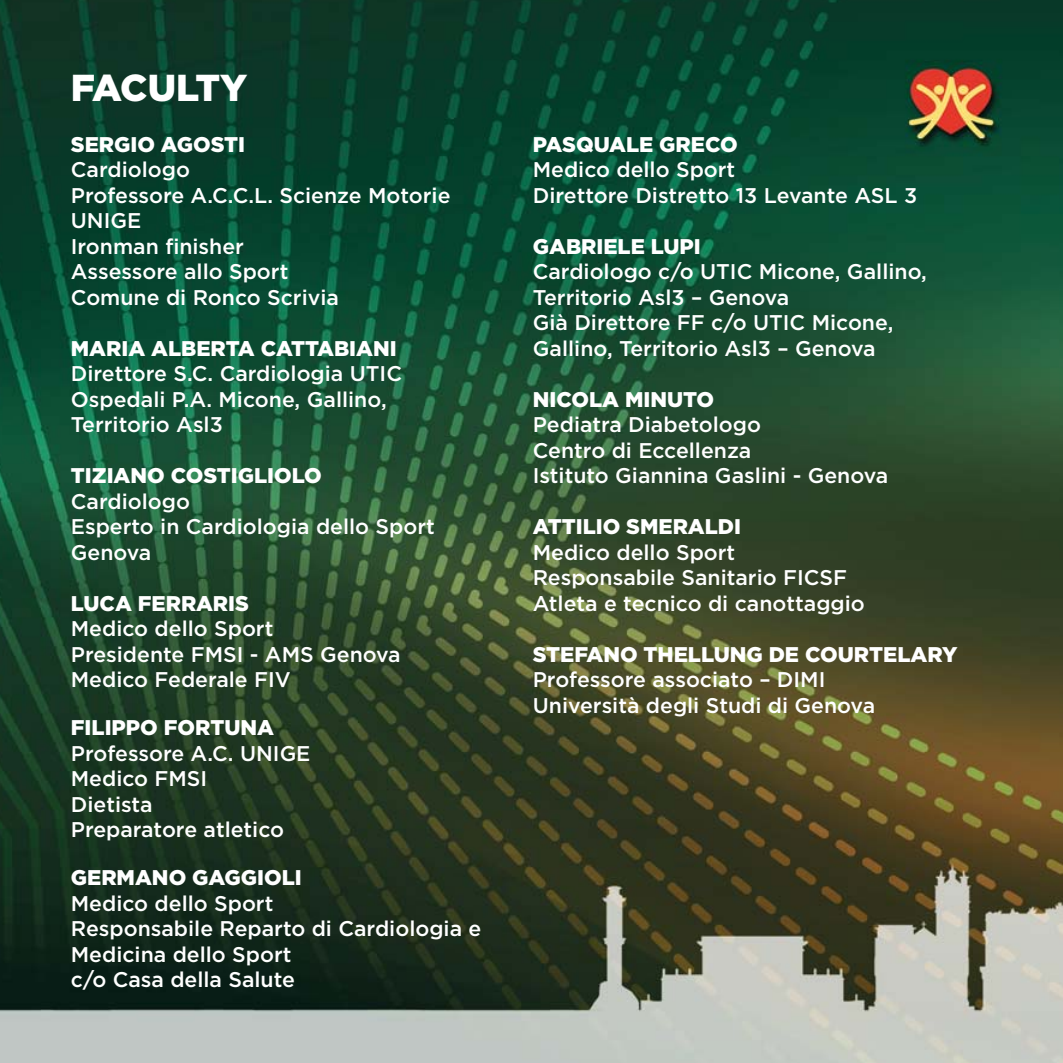
<style>
.page{position:relative;width:1063px;height:1063px;background:#fff}
.page>*{position:absolute;margin:0;border:0;box-sizing:border-box;transform-origin:0 0}
.t1{font:900 37.5px "Gotham";letter-spacing:-.025em;color:#fff}
.t2{font:500 21.25px/25.5px "Gotham";color:#fff}
.t3{font:900 21.25px "Gotham";color:#fff}
</style>
<div class="page">
<img style="left:0;top:0;width:1063px;height:1063px">
<h1 class="t1" style="left:71px;top:74px;width:178px">FACULTY</h1>
<p class="t3" style="left:71px;top:136px;width:176px">SERGIO AGOSTI</p>
<p class="t2" style="left:71px;top:158px;width:381px">Cardiologo<br>Professore A.C.C.L. Scienze Motorie<br>UNIGE<br>Ironman finisher<br>Assessore allo Sport<br>Comune di Ronco Scrivia</p>
<p class="t3" style="left:71px;top:340px;width:327px">MARIA ALBERTA CATTABIANI</p>
<p class="t2" style="left:71px;top:362px;width:333px">Direttore S.C. Cardiologia UTIC<br>Ospedali P.A. Micone, Gallino,<br>Territorio Asl3</p>
<p class="t3" style="left:71px;top:468px;width:252px">TIZIANO COSTIGLIOLO</p>
<p class="t2" style="left:71px;top:490px;width:366px">Cardiologo<br>Esperto in Cardiologia dello Sport<br>Genova</p>
<p class="t3" style="left:71px;top:595px;width:180px">LUCA FERRARIS</p>
<p class="t2" style="left:71px;top:617px;width:331px">Medico dello Sport<br>Presidente FMSI - AMS Genova<br>Medico Federale FIV</p>
<p class="t3" style="left:71px;top:720px;width:205px">FILIPPO FORTUNA</p>
<p class="t2" style="left:71px;top:742px;width:241px">Professore A.C. UNIGE<br>Medico FMSI<br>Dietista<br>Preparatore atletico</p>
<p class="t3" style="left:71px;top:870px;width:232px">GERMANO GAGGIOLI</p>
<p class="t2" style="left:71px;top:892px;width:412px">Medico dello Sport<br>Responsabile Reparto di Cardiologia e<br>Medicina dello Sport<br>c/o Casa della Salute</p>
<p class="t3" style="left:533px;top:136px;width:207px">PASQUALE GRECO</p>
<p class="t2" style="left:533px;top:158px;width:386px">Medico dello Sport<br>Direttore Distretto 13 Levante ASL 3</p>
<p class="t3" style="left:533px;top:238px;width:170px">GABRIELE LUPI</p>
<p class="t2" style="left:533px;top:260px;width:396px">Cardiologo c/o UTIC Micone, Gallino,<br>Territorio Asl3 – Genova<br>Già Direttore FF c/o UTIC Micone,<br>Gallino, Territorio Asl3 – Genova</p>
<p class="t3" style="left:533px;top:391px;width:183px">NICOLA MINUTO</p>
<p class="t2" style="left:533px;top:413px;width:357px">Pediatra Diabetologo<br>Centro di Eccellenza<br>Istituto Giannina Gaslini - Genova</p>
<p class="t3" style="left:533px;top:519px;width:210px">ATTILIO SMERALDI</p>
<p class="t2" style="left:533px;top:541px;width:334px">Medico dello Sport<br>Responsabile Sanitario FICSF<br>Atleta e tecnico di canottaggio</p>
<p class="t3" style="left:533px;top:646px;width:426px">STEFANO THELLUNG DE COURTELARY</p>
<p class="t2" style="left:533px;top:668px;width:344px">Professore associato – DIMI<br>Università degli Studi di Genova</p>
</div>
